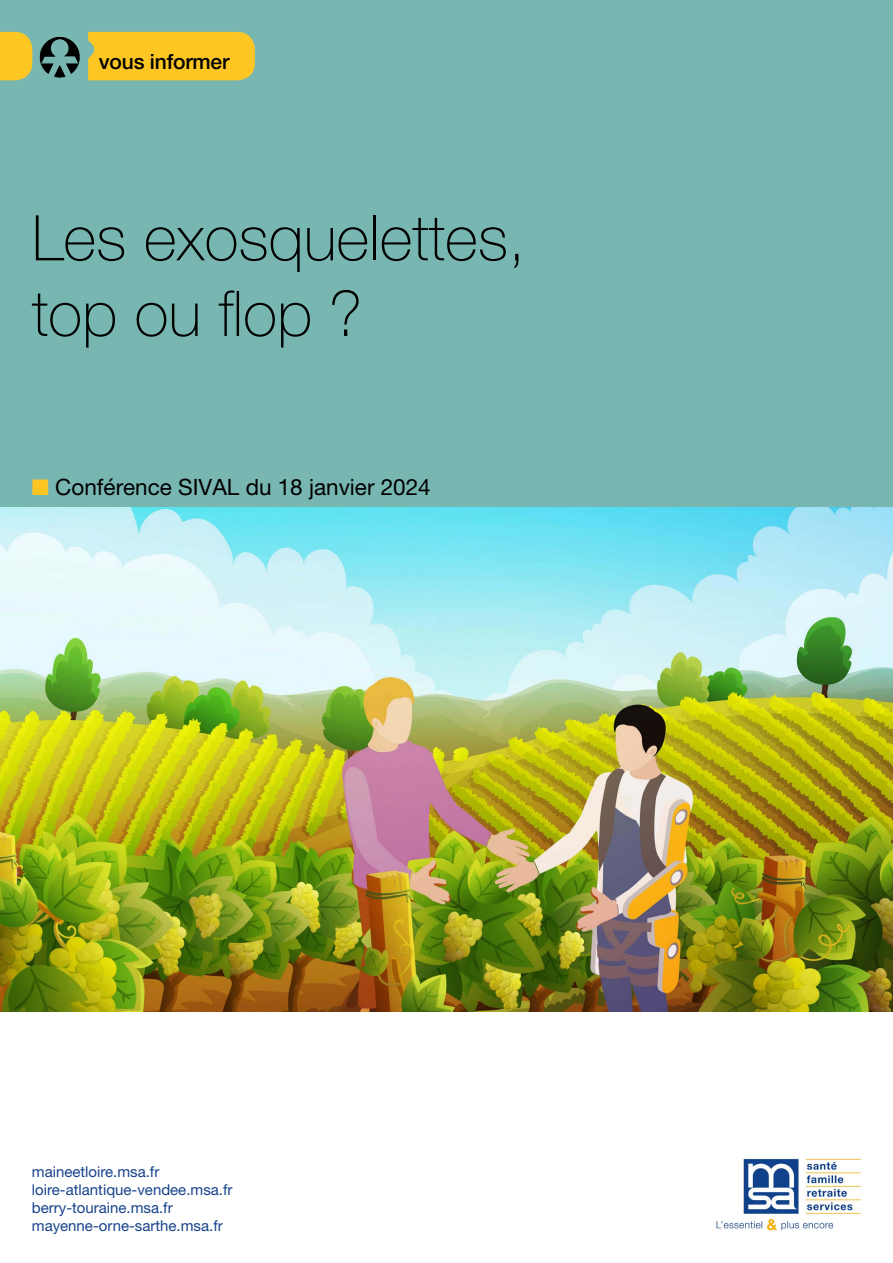
<style>
.page{position:relative;width:893px;height:1263px;background:#fff}
.page>*{position:absolute;margin:0;border:0;box-sizing:border-box;transform-origin:0 0}
.t1{font:100 63px/75.6px "Helvetica Neue LT Pro";color:#000}
.t2{font:22.5px "Helvetica Neue LT Pro";color:#000}
.t3{font:500 21px "Helvetica Neue LT Std";letter-spacing:-.01em;color:#000}
.t4{font:15px/18px "Helvetica Neue LT Std";color:#17428b}
.s1{color:#fdc623}
</style>
<div class="page">
<img style="left:716px;top:1158px;width:146px;height:73px">
<div style="left:0;top:0;width:893px;height:522px;background:#78b6b1"></div>
<img style="left:0;top:507px;width:893px;height:504px">
<div style="left:88px;top:32px;width:167px;height:48px;background:#fdc623"></div>
<svg style="left:0;top:32px;width:32px;height:48px"></svg>
<img style="left:39px;top:37px;width:41px;height:40px">
<h3 class="t3" style="left:99px;top:49px;width:132px">vous informer</h3>
<h1 class="t1" style="left:32px;top:200px;width:495px">Les exosquelettes, top ou flop ?</h1>
<h2 class="t2" style="left:32px;top:474px;width:400px"><span class="s1">■</span> Conférence SIVAL du 18 janvier 2024</h2>
<p class="t4" style="left:32px;top:1162px;width:202px">maineetloire.msa.fr loire-atlantique-vendee.msa.fr berry-touraine.msa.fr mayenne-orne-sarthe.msa.fr</p>
</div>
